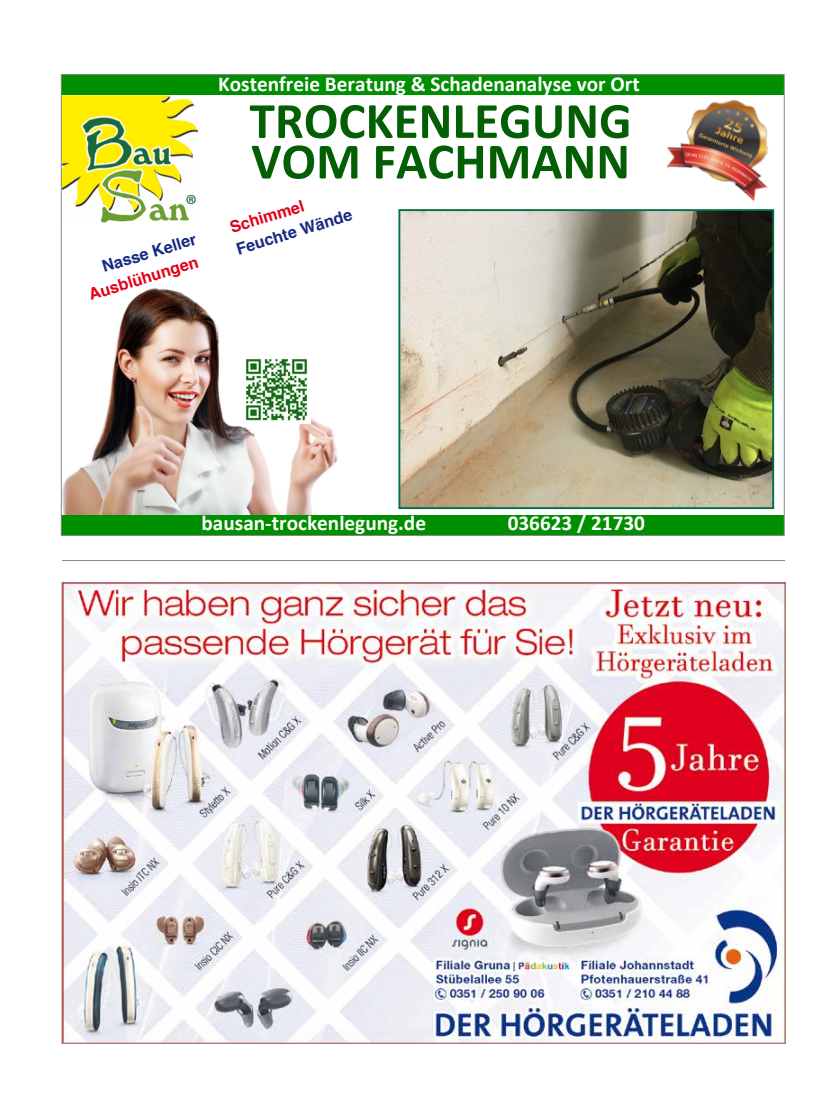
<style>
.page{position:relative;width:833px;height:1117px;background:#fff}
.page>*{position:absolute;margin:0;border:0;box-sizing:border-box;transform-origin:0 0}
.t1{font:700 51.25px "Calibri";color:#045e03}
.t2{font:700 21.25px "Calibri";color:#fff}
.t3{font:700 16.25px "Helvetica";color:#172983}
.t4{font:700 16.25px "Helvetica";color:#e2001a}
</style>
<div class="page">
<img style="left:63px;top:288px;width:275px;height:227px">
<img style="left:63px;top:95px;width:135px;height:128px">
<div style="left:61px;top:75px;width:723px;height:20px;background:#008f00"></div>
<img style="left:666px;top:99px;width:102px;height:103px">
<img style="left:401px;top:212px;width:370px;height:294px">
<div style="left:398px;top:209px;width:376px;height:300px;border:2px solid #006e46"></div>
<svg style="left:243px;top:377px;width:75px;height:56px"></svg>
<img style="left:243px;top:355px;width:68px;height:68px">
<div style="left:61px;top:515px;width:723px;height:20px;background:#008f00"></div>
<img style="left:64px;top:584px;width:719px;height:457px">
<hr style="left:62px;top:560px;width:723px;height:1px;background:#87888a">
<p class="t2" style="left:218px;top:70px;width:423px">Kostenfreie Beratung &amp; Schadenanalyse vor Ort</p>
<p class="t1" style="left:249px;top:88px;width:384px">TROCKENLEGUNG</p>
<p class="t3" style="left:99px;top:254px;width:99px;rotate:-17deg">Nasse Keller</p>
<p class="t4" style="left:85px;top:282px;width:115px;rotate:-17deg">Ausblühungen</p>
<p class="t1" style="left:251px;top:129px;width:380px">VOM FACHMANN</p>
<p class="t4" style="left:226px;top:215px;width:78px;rotate:-17deg">Schimmel</p>
<p class="t3" style="left:233px;top:237px;width:122px;rotate:-17deg">Feuchte Wände</p>
<p class="t2" style="left:201px;top:509px;width:226px">bausan-trockenlegung.de</p>
<p class="t2" style="left:508px;top:509px;width:139px">036623 / 21730</p>
</div>
